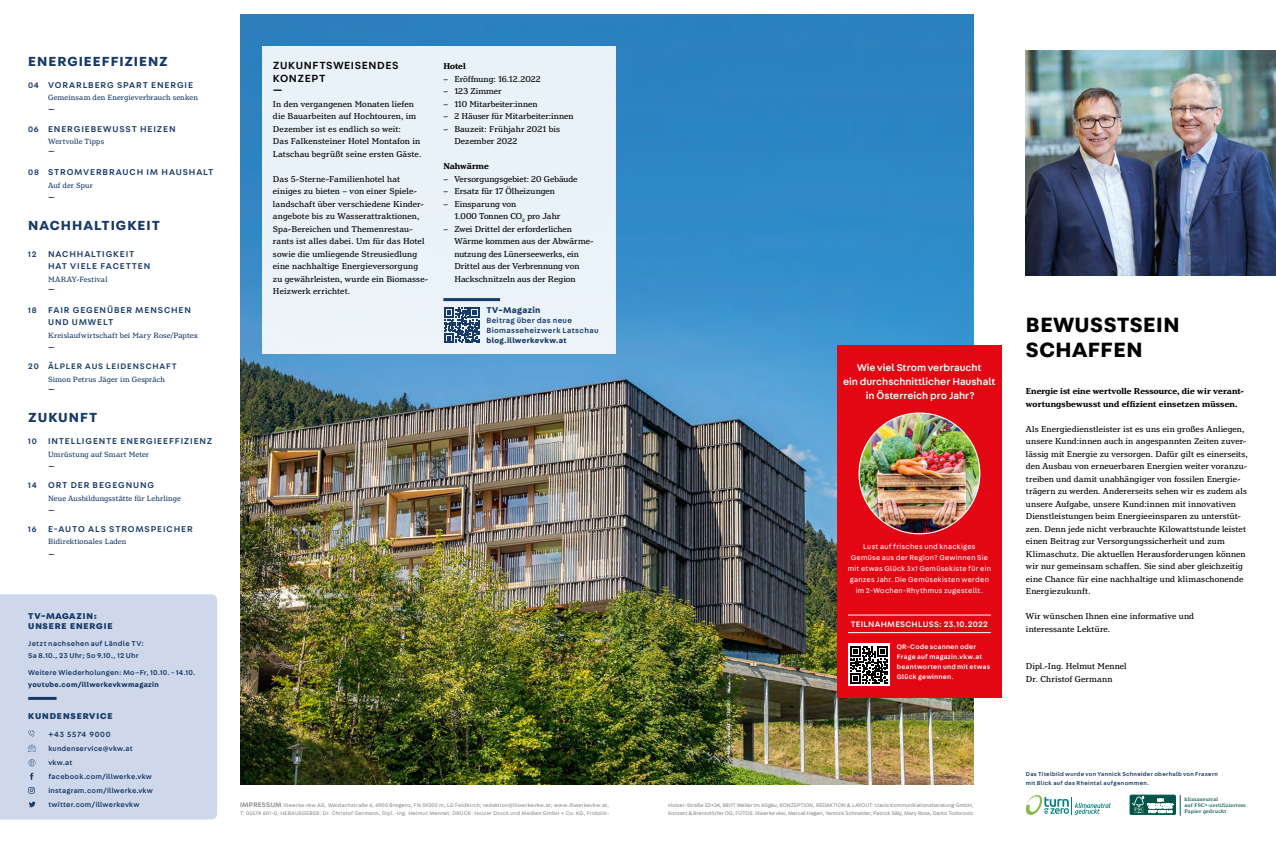
<style>
.page{position:relative;width:1276px;height:842px;background:#fff}
.page>*{position:absolute;margin:0;border:0;box-sizing:border-box;transform-origin:0 0}
.t1{font:700 22px/25px "Fabriga";letter-spacing:.025em;color:#000}
.t2{font:700 14px "Fabriga";letter-spacing:.075em;color:#183a68}
.t3{font:500 13px "Fabriga";color:#000}
.t4{font:500 11px/12.5px "Fabriga";letter-spacing:.06em;color:#000}
.t5{font:500 10.5px/14px "Fabriga";color:#fff;text-align:center}
.t6{font:9px/12.5px "Henriette";letter-spacing:.01em;color:#000}
.t7{font:500 9px/12.5px "Fabriga";letter-spacing:.1em;color:#183a68}
.t8{font:700 9px/12.5px "Henriette";letter-spacing:.01em;color:#000}
.t9{font:900 9px/10px "Fabriga";letter-spacing:.1em;color:#183a68}
.t10{font:700 9px "Fabriga";letter-spacing:.04em;color:#183a68}
.t11{font:500 8.5px "Fabriga";letter-spacing:.105em;color:#183a68}
.t12{font:500 8.5px "Fabriga";letter-spacing:.03em;color:#fff}
.t13{font:8px "Henriette";letter-spacing:.015em;color:#183a68}
.t14{font:500 8px/10.3px "Fabriga";letter-spacing:.045em;color:#183a68}
.t15{font:700 8px "Fabriga";letter-spacing:.035em;color:#183a68}
.t16{font:500 8px "Fabriga";letter-spacing:.1em;color:#183a68}
.t17{font:500 7.5px/14px "Fabriga";letter-spacing:.03em;color:#183a68}
.t18{font:7.5px/11px "Fabriga";letter-spacing:.035em;color:#fff;text-align:center}
.t19{font:700 7.5px "Fabriga";letter-spacing:.04em;color:#183a68}
.t20{font:500 7px/10px "Fabriga";letter-spacing:.03em;color:#fff}
.t21{font:500 6px/9px "Fabriga";letter-spacing:.05em;color:#183a68}
.t22{font:5.5px/8px "Fabriga";letter-spacing:.03em;color:#878787}
.t23{font:5.5px/8px "Fabriga";color:#878787}
.t24{font:500 5.5px/6px "Henriette";letter-spacing:.04em;color:#0d5a4d}
.s1{font-size:8.5px}
.s2{font-weight:500;font-size:7px}
</style>
<div class="page">
<img style="left:240px;top:14px;width:733px;height:771px">
<div style="left:262px;top:47px;width:353px;height:307px;background:#e9f2f8"></div>
<div style="left:0;top:594px;width:217px;height:225px;background:#cfd8ea"></div>
<div style="left:1130px;top:795px;width:45px;height:20px;border:1px solid #005548"></div>
<svg style="left:1132px;top:796px;width:41px;height:17px"></svg>
<svg style="left:30px;top:773px;width:3px;height:7px"></svg>
<svg style="left:28px;top:730px;width:7px;height:6px"></svg>
<svg style="left:28px;top:744px;width:8px;height:8px"></svg>
<svg style="left:1179px;top:795px;width:1px;height:21px"></svg>
<svg style="left:28px;top:787px;width:7px;height:7px"></svg>
<svg style="left:29px;top:801px;width:7px;height:6px"></svg>
<svg style="left:28px;top:759px;width:7px;height:7px"></svg>
<div style="left:837px;top:345px;width:164px;height:352px;background:#e30613"></div>
<hr style="left:848px;top:615px;width:143px;height:1px;background:#fff">
<hr style="left:848px;top:632px;width:143px;height:1px;background:#fff">
<img style="left:859px;top:413px;width:121px;height:121px;border-radius:60px">
<svg style="left:1026px;top:795px;width:84px;height:20px"></svg>
<hr style="left:28px;top:697px;width:29px;height:3px;background:#183a68">
<img style="left:1026px;top:51px;width:250px;height:225px">
<hr style="left:443px;top:298px;width:57px;height:3px;background:#183a68">
<svg style="left:444px;top:308px;width:35px;height:35px"></svg>
<svg style="left:848px;top:643px;width:41px;height:43px"></svg>
<svg style="left:850px;top:646px;width:37px;height:37px"></svg>
<h2 class="t2" style="left:28px;top:52px;width:141px">ENERGIEEFFIZIENZ</h2>
<p class="t7" style="left:28px;top:78px;width:166px"><span class="s1">04</span> VORARLBERG SPART ENERGIE</p>
<p class="t13" style="left:48px;top:93px;width:151px">Gemeinsam den Energieverbrauch senken</p>
<p class="t7" style="left:28px;top:99px;width:149px;line-height:19.2px;text-indent:20px">—<br><span class="s1">06</span> ENERGIEBEWUSST HEIZEN</p>
<p class="t13" style="left:48px;top:137px;width:58px">Wertvolle Tipps</p>
<p class="t7" style="left:48px;top:145px;width:8px">—</p>
<p class="t7" style="left:28px;top:166px;width:187px"><span class="s1">08</span> STROMVERBRAUCH IM HAUSHALT</p>
<p class="t13" style="left:48px;top:181px;width:46px">Auf der Spur</p>
<p class="t7" style="left:48px;top:190px;width:8px">—</p>
<h2 class="t2" style="left:28px;top:216px;width:133px">NACHHALTIGKEIT</h2>
<p class="t11" style="left:28px;top:248px;width:10px">12</p>
<p class="t7" style="left:48px;top:247px;width:104px">NACHHALTIGKEIT<br>HAT VIELE FACETTEN</p>
<p class="t13" style="left:48px;top:274px;width:61px">MARAY-Festival</p>
<p class="t7" style="left:48px;top:282px;width:8px">—</p>
<p class="t7" style="left:48px;top:303px;width:145px;text-indent:-20px"><span class="s1">18</span> FAIR GEGENÜBER MENSCHEN<br>UND UMWELT</p>
<p class="t13" style="left:48px;top:331px;width:151px">Kreislaufwirtschaft bei Mary Rose/Paptex</p>
<p class="t7" style="left:48px;top:341px;width:8px">—</p>
<p class="t11" style="left:28px;top:361px;width:150px">20 ÄLPLER AUS LEIDENSCHAFT</p>
<p class="t13" style="left:48px;top:374px;width:118px">Simon Petrus Jäger im Gespräch</p>
<p class="t7" style="left:48px;top:382px;width:8px">—</p>
<h2 class="t2" style="left:28px;top:408px;width:71px">ZUKUNFT</h2>
<p class="t7" style="left:28px;top:435px;width:186px"><span class="s1">10</span> INTELLIGENTE ENERGIEEFFIZIENZ</p>
<p class="t13" style="left:48px;top:449px;width:102px">Umrüstung auf Smart Meter</p>
<p class="t7" style="left:28px;top:456px;width:128px;line-height:18.8px;text-indent:20px">—<br><span class="s1">14</span> ORT DER BEGEGNUNG</p>
<p class="t13" style="left:48px;top:493px;width:134px">Neue Ausbildungsstätte für Lehrlinge</p>
<p class="t7" style="left:48px;top:503px;width:8px">—</p>
<p class="t11" style="left:28px;top:523px;width:10px">16</p>
<p class="t7" style="left:48px;top:522px;width:146px">E-AUTO ALS STROMSPEICHER</p>
<p class="t13" style="left:48px;top:537px;width:80px">Bidirektionales Laden</p>
<p class="t7" style="left:48px;top:547px;width:8px">—</p>
<p class="t9" style="left:28px;top:611px;width:86px">TV-MAGAZIN:<br>UNSERE ENERGIE</p>
<p class="t17" style="left:28px;top:637px;width:117px;line-height:12px">Jetzt nachsehen auf Ländle TV:<br>Sa 8.10., 23 Uhr; So 9.10., 12 Uhr</p>
<p class="t17" style="left:28px;top:665px;width:169px">Weitere Wiederholungen: Mo – Fr, 10.10. - 14.10.</p>
<p class="t19" style="left:28px;top:679px;width:132px">youtube.com/illwerkevkwmagazin</p>
<p class="t9" style="left:28px;top:711px;width:86px">KUNDENSERVICE</p>
<p class="t16" style="left:48px;top:729px;width:64px">+43 5574 9000</p>
<p class="t17" style="left:48px;top:741px;width:106px">kundenservice@vkw.at vkw.at facebook.com/illwerke.vkw instagram.com/illwerke.vkw twitter.com/illwerkevkw</p>
<p class="t4" style="left:273px;top:59px;width:127px">ZUKUNFTSWEISENDES<br>KONZEPT</p>
<h3 class="t3" style="left:273px;top:81px;width:11px">—</h3>
<p class="t6" style="left:273px;top:98px;width:150px">In den vergangenen Monaten liefen die Bauarbeiten auf Hochtouren, im Dezember ist es endlich so weit:<br>Das Falkensteiner Hotel Montafon in Latschau begrüßt seine ersten Gäste.</p>
<p class="t6" style="left:273px;top:173px;width:157px">Das 5-Sterne-Familienhotel hat einiges zu bieten – von einer Spiele&shy;landschaft über verschiedene Kinder&shy;angebote bis zu Wasserattraktionen, Spa-Bereichen und Themenrestau&shy;rants ist alles dabei. Um für das Hotel sowie die umliegende Streusiedlung eine nachhaltige Energieversorgung zu gewährleisten, wurde ein Biomasse-Heizwerk errichtet.</p>
<p class="t8" style="left:443px;top:60px;width:24px">Hotel</p>
<p class="t6" style="left:443px;top:73px;width:99px">– Eröffnung: 16.12.2022</p>
<p class="t6" style="left:443px;top:85px;width:60px">– 123 Zimmer</p>
<p class="t6" style="left:443px;top:98px;width:96px">– 110 Mitarbeiter:innen</p>
<p class="t6" style="left:443px;top:110px;width:132px">– 2 Häuser für Mitarbeiter:innen</p>
<p class="t6" style="left:454px;top:123px;width:107px;text-indent:-11px">– Bauzeit: Frühjahr 2021 bis<br>Dezember 2022</p>
<p class="t8" style="left:443px;top:160px;width:47px">Nahwärme</p>
<p class="t6" style="left:443px;top:173px;width:136px">– Versorgungsgebiet: 20 Gebäude</p>
<p class="t6" style="left:443px;top:185px;width:113px">– Ersatz für 17 Ölheizungen</p>
<p class="t6" style="left:454px;top:198px;width:108px;text-indent:-11px">– Einsparung von<br>1.000 Tonnen CO<sub>2</sub> pro Jahr</p>
<p class="t6" style="left:454px;top:223px;width:141px;text-indent:-11px">– Zwei Drittel der erforderlichen<br>Wärme kommen aus der Abwärme&shy;nutzung des Lünerseewerks, ein<br>Drittel aus der Verbrennung von<br>Hackschnitzeln aus der Region</p>
<p class="t10" style="left:486px;top:303px;width:56px">TV-Magazin</p>
<p class="t14" style="left:486px;top:315px;width:114px">Beitrag über das neue<br>Biomasseheizwerk Latschau</p>
<p class="t15" style="left:486px;top:335px;width:82px">blog.illwerkevkw.at</p>
<p class="t22" style="left:240px;top:801px;width:371px"><span class="s2">IMPRESSUM</span> illwerke vkw AG, Weidachstraße 6, 6900 Bregenz; FN 59202 m, LG Feldkirch; redaktion@illwerkevkw.at; www.illwerkevkw.at,<br>T: 05574 601-0; HERAUSGEBER: Dr. Christof Germann, Dipl.-Ing. Helmut Mennel; DRUCK: Holzer Druck und Medien GmbH + Co. KG, Fridolin-</p>
<p class="t5" style="left:843px;top:360px;width:154px">Wie viel Strom verbraucht<br>ein durchschnittlicher Haushalt in Österreich pro Jahr?</p>
<p class="t18" style="left:848px;top:541px;width:145px">Lust auf frisches und knackiges Gemüse aus der Region? Gewinnen Sie mit etwas Glück 3x1 Gemüsekiste für ein ganzes Jahr. Die Gemüsekisten werden im 2-Wochen-Rhythmus zugestellt.</p>
<p class="t12" style="left:851px;top:619px;width:139px">TEILNAHMESCHLUSS: 23.10.2022</p>
<p class="t20" style="left:897px;top:641px;width:95px">QR-Code scannen oder<br>Frage auf magazin.vkw.at beantworten und mit etwas<br>Glück gewinnen.</p>
<h1 class="t1" style="left:1026px;top:311px;width:155px">BEWUSSTSEIN<br>SCHAFFEN</h1>
<p class="t8" style="left:1026px;top:385px;width:220px">Energie ist eine wertvolle Ressource, die wir verant&shy;wortungsbewusst und effizient einsetzen müssen.</p>
<p class="t6" style="left:1026px;top:423px;width:223px">Als Energiedienstleister ist es uns ein großes Anliegen, unsere Kund:innen auch in angespannten Zeiten zuver&shy;lässig mit Energie zu versorgen. Dafür gilt es einerseits, den Ausbau von erneuerbaren Energien weiter voranzu&shy;treiben und damit unabhängiger von fossilen Energie&shy;trägern zu werden. Andererseits sehen wir es zudem als unsere Aufgabe, unsere Kund:innen mit innovativen Dienstleistungen beim Energieeinsparen zu unterstüt&shy;zen. Denn jede nicht verbrauchte Kilowattstunde leistet einen Beitrag zur Versorgungssicherheit und zum Klimaschutz. Die aktuellen Herausforderungen können wir nur gemeinsam schaffen. Sie sind aber gleichzeitig eine Chance für eine nachhaltige und klimaschonende Energiezukunft.</p>
<p class="t6" style="left:1026px;top:610px;width:170px">Wir wünschen Ihnen eine informative und interessante Lektüre.</p>
<p class="t6" style="left:1026px;top:660px;width:102px">Dipl.-Ing. Helmut Mennel<br>Dr. Christof Germann</p>
<p class="t23" style="left:668px;top:801px;width:307px">Holzer-Straße 22+24, 88171 Weiler im Allgäu; KONZEPTION, REDAKTION &amp; LAYOUT: clavis Kommunikationsberatung GmbH,<br>Konzett &amp; Brenndörfer OG; FOTOS: illwerke vkw, Marcel Hagen, Yannick Schneider, Patrick Säly, Mary Rose, Darko Todorovic</p>
<p class="t21" style="left:1026px;top:769px;width:194px">Das Titelbild wurde von Yannick Schneider oberhalb von Fraxern mit Blick auf das Rheintal aufgenommen.</p>
<p class="t24" style="left:1184px;top:796px;width:63px">klimaneutral<br>auf FSC<sup>®</sup>-zertifiziertem<br>Papier gedruckt</p>
</div>
